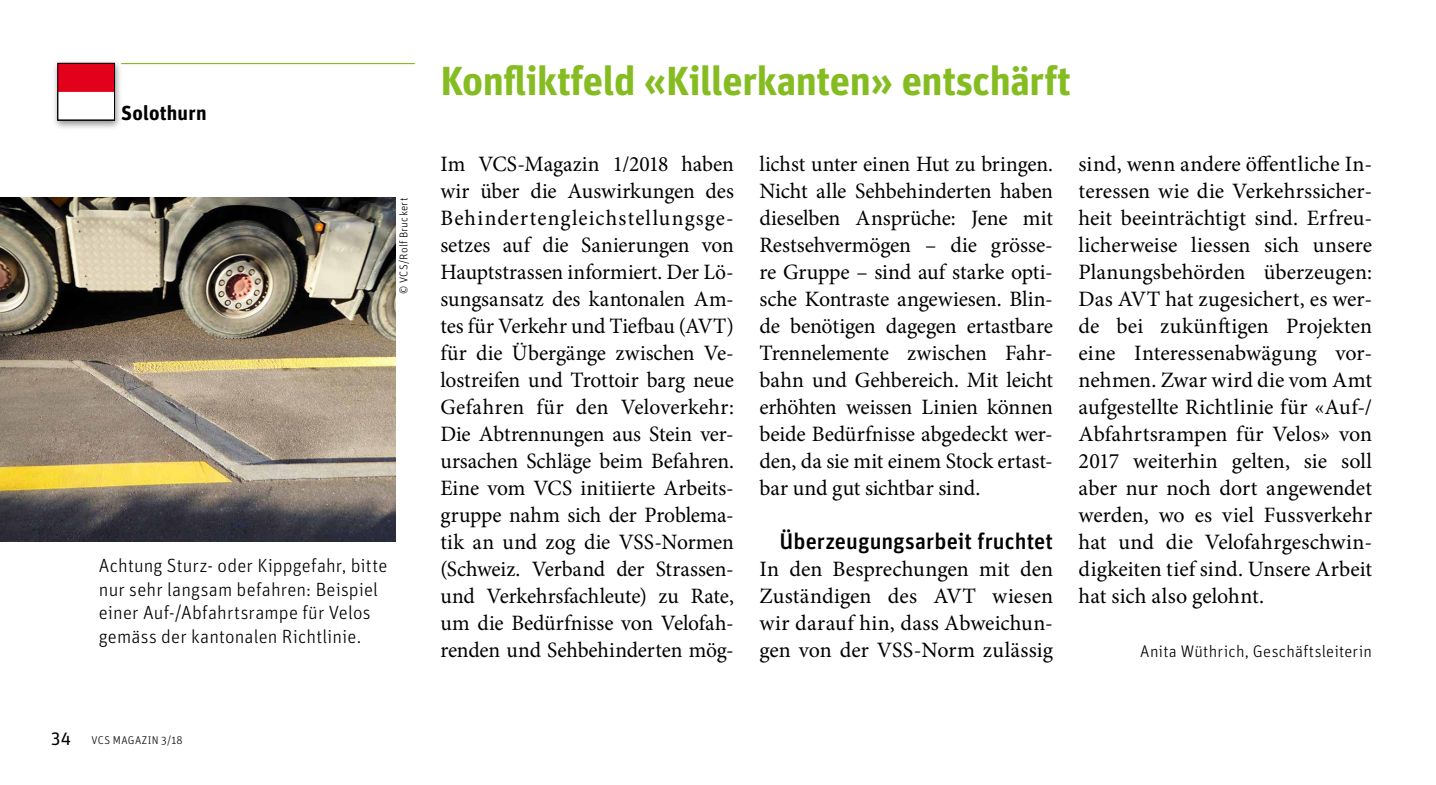
<style>
.page{position:relative;width:1436px;height:785px;background:#fff}
.page>*{position:absolute;margin:0;border:0;box-sizing:border-box;transform-origin:0 0}
.t1{font:700 40.5px "Unit OT";letter-spacing:-.01em;color:#85bc21}
.t2{font:500 22.5px "Unit OT";letter-spacing:.005em;color:#000}
.t3{font:22.05px/27px "Minion Pro";color:#000;text-align:justify}
.t4{font:700 20.25px "Unit OT";letter-spacing:.01em;color:#000}
.t5{font:300 19.12px/23.6px "Unit OT";letter-spacing:.01em;color:#000}
.t6{font:300 16.88px "Unit OT";letter-spacing:.015em;color:#000}
.t7{font:300 11.25px "Unit OT";letter-spacing:.025em;color:#000}
.s1{font-weight:400;font-size:18px}
</style>
<div class="page">
<img style="left:0;top:198px;width:395px;height:343px">
<hr style="left:121px;top:63px;width:294px;height:1px;background:#85bc21">
<div style="left:51px;top:59px;width:72px;height:71px;background:#000;opacity:.45"></div>
<div style="left:58px;top:63px;width:56px;height:57px;background:#fff"></div>
<svg style="left:59px;top:65px;width:54px;height:27px"></svg>
<div style="left:57px;top:63px;width:58px;height:57px;border:1px solid #000"></div>
<p class="t4" style="left:121px;top:100px;width:87px">Solothurn</p>
<p class="t7" style="left:397px;top:293px;width:97px;rotate:-90deg">© VCS/Rolf Bruckert</p>
<p class="t5" style="left:99px;top:553px;width:290px">Achtung Sturz- oder Kippgefahr, bitte nur sehr langsam befahren: Beispiel einer Auf-/Abfahrtsrampe für Velos gemäss der kantonalen Richtlinie.</p>
<p class="t7" style="left:51px;top:733px;width:133px"><span class="s1">34</span> VCS MAGAZIN 3/18</p>
<h1 class="t1" style="left:440px;top:54px;width:632px">Konfliktfeld «Killerkanten» entschärft</h1>
<p class="t3" style="left:440px;top:150px;width:295px">Im VCS-Magazin 1/2018 haben wir über die Auswirkungen des Behindertengleichstellungsge&shy;setzes auf die Sanierungen von Hauptstrassen informiert. Der Lö&shy;sungsansatz des kantonalen Am&shy;tes für Verkehr und Tiefbau (AVT) für die Übergänge zwischen Ve&shy;lostreifen und Trottoir barg neue Gefahren für den Veloverkehr:<br>Die Abtrennungen aus Stein ver&shy;ursachen Schläge beim Befahren.<br>Eine vom VCS initiierte Arbeits&shy;gruppe nahm sich der Problema&shy;tik an und zog die VSS-Normen (Schweiz. Verband der Strassen&shy;und Verkehrsfachleute) zu Rate, um die Bedürfnisse von Velofah&shy;renden und Sehbehinderten mög-</p>
<p class="t3" style="left:759px;top:150px;width:295px">lichst unter einen Hut zu bringen.<br>Nicht alle Sehbehinderten haben dieselben Ansprüche: Jene mit Restsehvermögen – die grösse&shy;re Gruppe – sind auf starke opti&shy;sche Kontraste angewiesen. Blin&shy;de benötigen dagegen ertastbare Trennelemente zwischen Fahr&shy;bahn und Gehbereich. Mit leicht erhöhten weissen Linien können beide Bedürfnisse abgedeckt wer&shy;den, da sie mit einem Stock ertast&shy;bar und gut sichtbar sind.</p>
<p class="t2" style="left:779px;top:527px;width:275px">Überzeugungsarbeit fruchtet</p>
<p class="t3" style="left:759px;top:555px;width:295px">In den Besprechungen mit den Zuständigen des AVT wiesen wir darauf hin, dass Abweichun&shy;gen von der VSS-Norm zulässig</p>
<p class="t3" style="left:1078px;top:151px;width:295px">sind, wenn andere öffentliche In&shy;teressen wie die Verkehrssicher&shy;heit beeinträchtigt sind. Erfreu&shy;licherweise liessen sich unsere Planungsbehörden überzeugen:<br>Das AVT hat zugesichert, es wer&shy;de bei zukünftigen Projekten eine Interessenabwägung vor&shy;nehmen. Zwar wird die vom Amt aufgestellte Richtlinie für «Auf-/ Abfahrtsrampen für Velos» von 2017 weiterhin gelten, sie soll aber nur noch dort angewendet werden, wo es viel Fussverkehr hat und die Velofahrgeschwin&shy;digkeiten tief sind. Unsere Arbeit hat sich also gelohnt.</p>
<p class="t6" style="left:1139px;top:641px;width:233px">Anita Wüthrich, Geschäftsleiterin</p>
</div>
